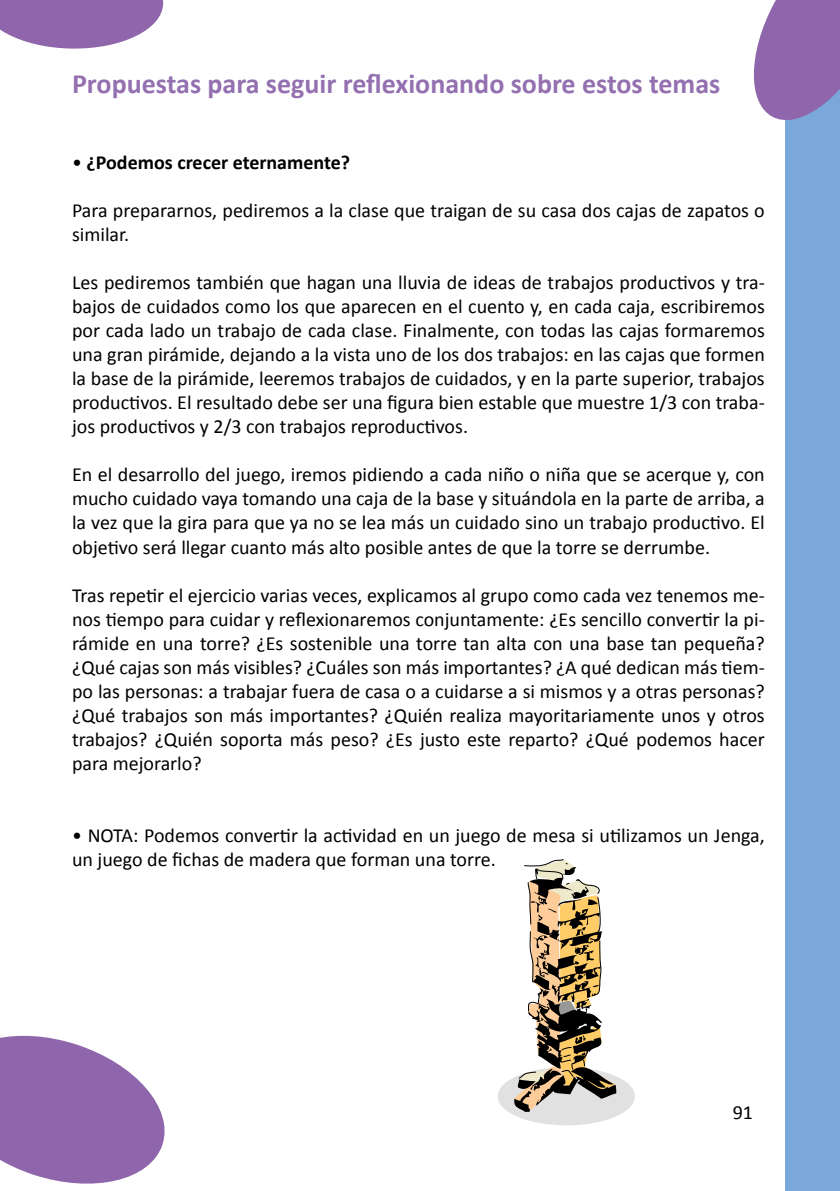
<style>
.page{position:relative;width:840px;height:1191px;background:#fff}
.page>*{position:absolute;margin:0;border:0;box-sizing:border-box;transform-origin:0 0}
.t1{font:700 28px "Calibri";color:#9470b1}
.t2{font:20px/24px "Calibri";color:#000;text-align:justify}
.t3{font:700 20px "Calibri";color:#000}
.s1{font-weight:400}
</style>
<div class="page">
<div style="left:498px;top:1068px;width:135px;height:56px;background:#e1e1e1;border-radius:50%"></div>
<div style="left:497px;top:1067px;width:137px;height:58px;border:2px solid #000;border-radius:50%"></div>
<div style="left:784px;top:2px;width:55px;height:1189px;background:#7aa8da"></div>
<svg style="left:0;top:0;width:163px;height:49px"></svg>
<svg style="left:753px;top:0;width:86px;height:130px"></svg>
<svg style="left:0;top:1035px;width:165px;height:149px"></svg>
<svg style="left:512px;top:859px;width:104px;height:252px"></svg>
<h1 class="t1" style="left:72px;top:66px;width:649px">Propuestas para seguir reflexionando sobre estos temas</h1>
<p class="t3" style="left:72px;top:150px;width:279px"><span class="s1">•</span> ¿Podemos crecer eternamente?</p>
<p class="t2" style="left:72px;top:198px;width:693px">Para prepararnos, pediremos a la clase que traigan de su casa dos cajas de zapatos o similar.</p>
<p class="t2" style="left:72px;top:270px;width:694px">Les pediremos también que hagan una lluvia de ideas de trabajos productivos y tra&shy;bajos de cuidados como los que aparecen en el cuento y, en cada caja, escribiremos por cada lado un trabajo de cada clase. Finalmente, con todas las cajas formaremos una gran pirámide, dejando a la vista uno de los dos trabajos: en las cajas que formen la base de la pirámide, leeremos trabajos de cuidados, y en la parte superior, trabajos productivos. El resultado debe ser una figura bien estable que muestre 1/3 con traba&shy;jos productivos y 2/3 con trabajos reproductivos.</p>
<p class="t2" style="left:72px;top:462px;width:693px">En el desarrollo del juego, iremos pidiendo a cada niño o niña que se acerque y, con mucho cuidado vaya tomando una caja de la base y situándola en la parte de arriba, a la vez que la gira para que ya no se lea más un cuidado sino un trabajo productivo. El objetivo será llegar cuanto más alto posible antes de que la torre se derrumbe.</p>
<p class="t2" style="left:72px;top:582px;width:693px">Tras repetir el ejercicio varias veces, explicamos al grupo como cada vez tenemos me&shy;nos tiempo para cuidar y reflexionaremos conjuntamente: ¿Es sencillo convertir la pi&shy;rámide en una torre? ¿Es sostenible una torre tan alta con una base tan pequeña? ¿Qué cajas son más visibles? ¿Cuáles son más importantes? ¿A qué dedican más tiem&shy;po las personas: a trabajar fuera de casa o a cuidarse a si mismos y a otras personas? ¿Qué trabajos son más importantes? ¿Quién realiza mayoritariamente unos y otros trabajos? ¿Quién soporta más peso? ¿Es justo este reparto? ¿Qué podemos hacer para mejorarlo?</p>
<p class="t2" style="left:72px;top:822px;width:693px">• NOTA: Podemos convertir la actividad en un juego de mesa si utilizamos un Jenga, un juego de fichas de madera que forman una torre.</p>
<p class="t2" style="left:732px;top:1099px;width:22px">91</p>
</div>
